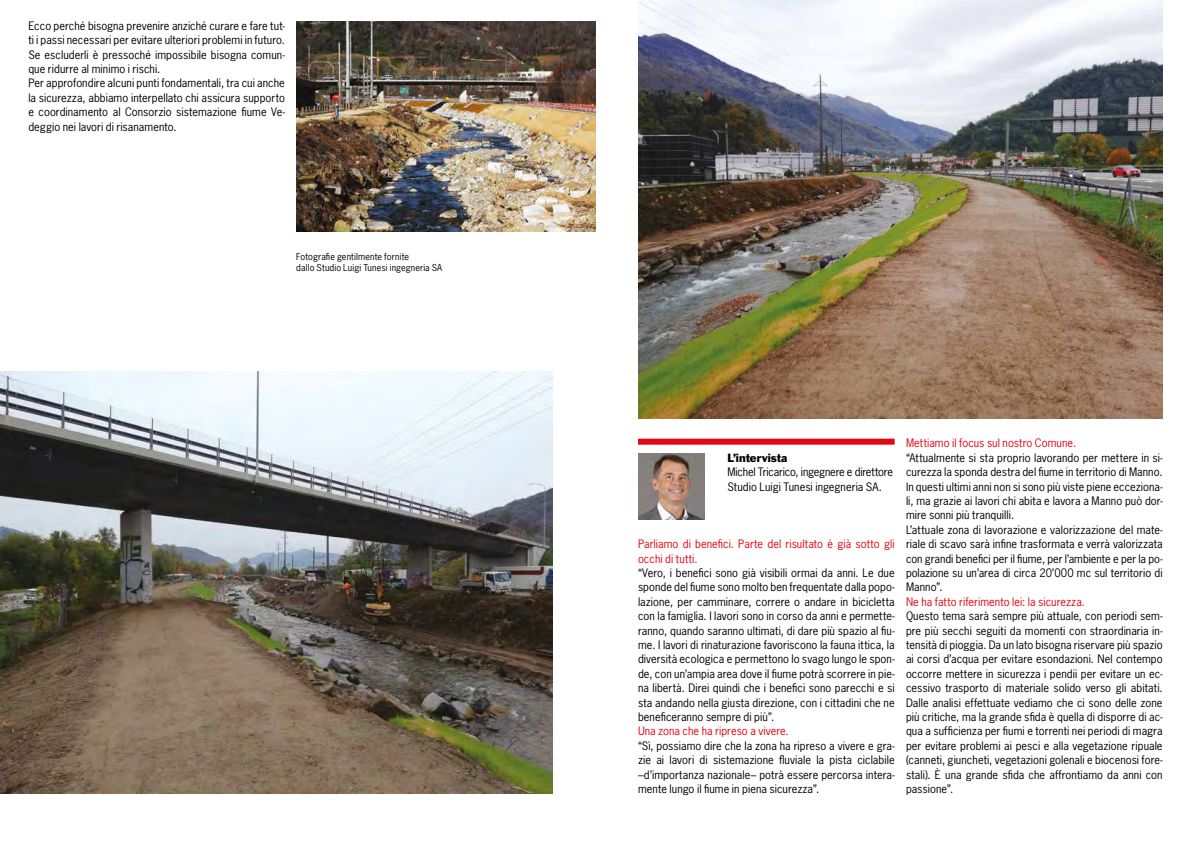
<style>
.page{position:relative;width:1191px;height:842px;background:#fff}
.page>*{position:absolute;margin:0;border:0;box-sizing:border-box;transform-origin:0 0}
.t1{font:11px/14.4px "News Gothic Std";letter-spacing:.005em;color:#000;text-align:justify}
.t2{font:11px/14.4px "News Gothic Std";letter-spacing:.005em;color:#e30613}
.t3{font:11px/14.4px "News Gothic Std";letter-spacing:-.015em;color:#000}
.t4{font:11px "Franklin Gothic Std";letter-spacing:.005em;color:#000}
.t5{font:9px/10.8px "News Gothic Std";letter-spacing:.015em;color:#000}
</style>
<div class="page">
<img style="left:0;top:372px;width:553px;height:421px">
<div style="left:638px;top:439px;width:256px;height:6px;background:#e30613"></div>
<img style="left:638px;top:453px;width:66px;height:66px">
<img style="left:638px;top:0;width:524px;height:419px">
<img style="left:296px;top:21px;width:299px;height:210px">
<p class="t1" style="left:28px;top:18px;width:258px;text-align:left">Ecco perché bisogna prevenire anziché curare e fare tut&shy;ti i passi necessari per evitare ulteriori problemi in futuro.<br>Se escluderli è pressoché impossibile bisogna comun&shy;que ridurre al minimo i rischi.<br>Per approfondire alcuni punti fondamentali, tra cui anche la sicurezza, abbiamo interpellato chi assicura supporto e coordinamento al Consorzio sistemazione fiume Ve&shy;deggio nei lavori di risanamento.</p>
<p class="t5" style="left:296px;top:251px;width:147px">Fotografie gentilmente fornite<br>dallo Studio Luigi Tunesi ingegneria SA</p>
<p class="t4" style="left:727px;top:451px;width:61px">L’intervista</p>
<p class="t3" style="left:727px;top:465px;width:167px">Michel Tricarico, ingegnere e direttore<br>Studio Luigi Tunesi ingegneria SA.</p>
<p class="t2" style="left:638px;top:537px;width:258px">Parliamo di benefici. Parte del risultato è già sotto gli occhi di tutti.</p>
<p class="t1" style="left:638px;top:566px;width:258px">“Vero, i benefici sono già visibili ormai da anni. Le due sponde del fiume sono molto ben frequentate dalla popo&shy;lazione, per camminare, correre o andare in bicicletta con la famiglia. I lavori sono in corso da anni e permette&shy;ranno, quando saranno ultimati, di dare più spazio al fiu&shy;me. I lavori di rinaturazione favoriscono la fauna ittica, la diversità ecologica e permettono lo svago lungo le spon&shy;de, con un’ampia area dove il fiume potrà scorrere in pie&shy;na libertà. Direi quindi che i benefici sono parecchi e si sta andando nella giusta direzione, con i cittadini che ne beneficeranno sempre di più”.</p>
<p class="t2" style="left:638px;top:724px;width:152px">Una zona che ha ripreso a vivere.</p>
<p class="t1" style="left:638px;top:738px;width:258px">“Sì, possiamo dire che la zona ha ripreso a vivere e gra&shy;zie ai lavori di sistemazione fluviale la pista ciclabile –d’importanza nazionale– potrà essere percorsa intera&shy;mente lungo il fiume in piena sicurezza”.</p>
<p class="t2" style="left:906px;top:436px;width:172px">Mettiamo il focus sul nostro Comune.</p>
<p class="t1" style="left:906px;top:450px;width:258px;text-align:left">“Attualmente si sta proprio lavorando per mettere in si&shy;curezza la sponda destra del fiume in territorio di Manno.<br>In questi ultimi anni non si sono più viste piene ecceziona&shy;li, ma grazie ai lavori chi abita e lavora a Manno può dor&shy;mire sonni più tranquilli.<br>L’attuale zona di lavorazione e valorizzazione del mate&shy;riale di scavo sarà infine trasformata e verrà valorizzata con grandi benefici per il fiume, per l’ambiente e per la po&shy;polazione su un’area di circa 20’000 mc sul territorio di Manno”.</p>
<p class="t2" style="left:906px;top:594px;width:180px">Ne ha fatto riferimento lei: la sicurezza.</p>
<p class="t1" style="left:906px;top:609px;width:258px">Questo tema sarà sempre più attuale, con periodi sem&shy;pre più secchi seguiti da momenti con straordinaria in&shy;tensità di pioggia. Da un lato bisogna riservare più spazio ai corsi d’acqua per evitare esondazioni. Nel contempo occorre mettere in sicurezza i pendii per evitare un ec&shy;cessivo trasporto di materiale solido verso gli abitati.<br>Dalle analisi effettuate vediamo che ci sono delle zone più critiche, ma la grande sfida è quella di disporre di ac&shy;qua a sufficienza per fiumi e torrenti nei periodi di magra per evitare problemi ai pesci e alla vegetazione ripuale (canneti, giuncheti, vegetazioni golenali e biocenosi fore&shy;stali). È una grande sfida che affrontiamo da anni con passione”.</p>
</div>
